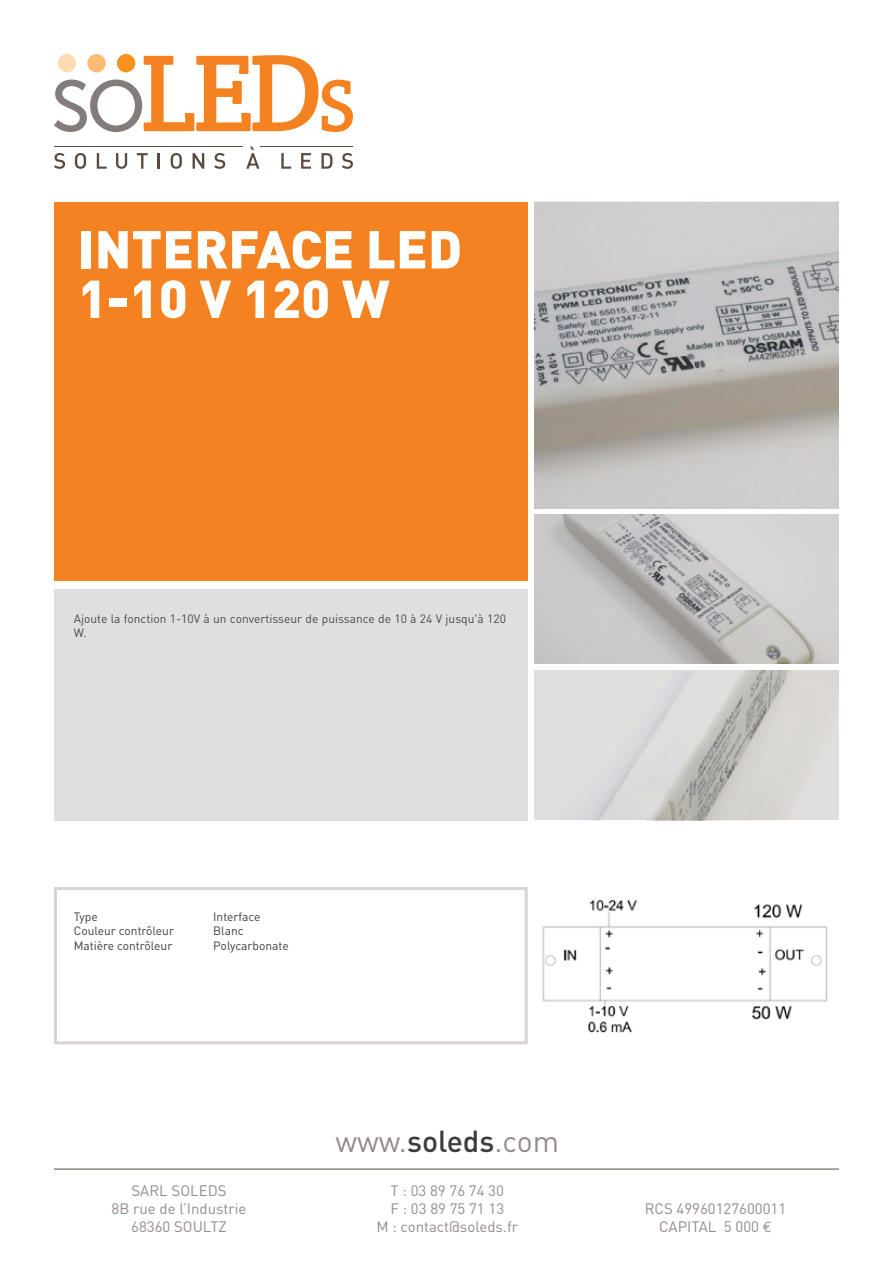
<style>
.page{position:relative;width:893px;height:1263px;background:#fff}
.page>*{position:absolute;margin:0;border:0;box-sizing:border-box;transform-origin:0 0}
.t1{font:900 52.5px/49.5px "DIN";color:#fff}
.t2{font:30px "DIN";color:#958b88}
.t3{font:15px/18px "DIN";color:#958b88;text-align:center}
.t4{font:12px/14.4px "DIN";color:#4e4949}
.t5{font:12px "DIN";color:#3e3e3f}
.s1{font-weight:500;color:#3f3b3a}
.s2{font-family:"Euro Mono"}
</style>
<div class="page">
<svg style="left:54px;top:55px;width:299px;height:77px"></svg>
<div style="left:117px;top:54px;width:18px;height:18px;background:#f7931d;border-radius:50%"></div>
<div style="left:87px;top:54px;width:19px;height:18px;background:#fcbb74;border-radius:50%"></div>
<div style="left:58px;top:54px;width:18px;height:18px;background:#fedab3;border-radius:50%"></div>
<svg style="left:54px;top:153px;width:11px;height:16px"></svg>
<svg style="left:75px;top:153px;width:11px;height:16px"></svg>
<svg style="left:97px;top:153px;width:10px;height:16px"></svg>
<svg style="left:116px;top:153px;width:11px;height:16px"></svg>
<svg style="left:137px;top:153px;width:11px;height:16px"></svg>
<svg style="left:158px;top:153px;width:2px;height:16px"></svg>
<svg style="left:171px;top:153px;width:11px;height:16px"></svg>
<svg style="left:193px;top:153px;width:11px;height:16px"></svg>
<svg style="left:214px;top:153px;width:11px;height:16px"></svg>
<svg style="left:246px;top:147px;width:13px;height:22px"></svg>
<svg style="left:281px;top:153px;width:10px;height:16px"></svg>
<svg style="left:301px;top:153px;width:10px;height:16px"></svg>
<svg style="left:321px;top:153px;width:12px;height:16px"></svg>
<svg style="left:342px;top:153px;width:11px;height:16px"></svg>
<hr style="left:260px;top:146px;width:93px;height:1px;background:#594a41">
<hr style="left:54px;top:146px;width:189px;height:1px;background:#594a41">
<div style="left:54px;top:202px;width:474px;height:378px;background:#f58220"></div>
<img style="left:534px;top:202px;width:305px;height:306px">
<div style="left:54px;top:887px;width:474px;height:157px;border:3px solid #d9d4d2"></div>
<div style="left:54px;top:589px;width:474px;height:231px;background:#e1dede"></div>
<hr style="left:54px;top:1169px;width:785px;height:1px;background:#594a41">
<img style="left:534px;top:514px;width:305px;height:150px">
<img style="left:534px;top:670px;width:305px;height:150px">
<img style="left:542px;top:899px;width:286px;height:134px">
<h1 class="t1" style="left:78px;top:222px;width:386px">INTERFACE LED<br>1-10 V 120 W</h1>
<p class="t4" style="left:74px;top:611px;width:434px">Ajoute la fonction 1-10V à un convertisseur de puissance de 10 à 24 V jusqu'à 120<br>W.</p>
<p class="t5" style="left:74px;top:909px;width:26px">Type</p>
<p class="t5" style="left:213px;top:909px;width:49px">Interface</p>
<p class="t5" style="left:74px;top:923px;width:102px">Couleur contrôleur</p>
<p class="t5" style="left:213px;top:923px;width:32px">Blanc</p>
<p class="t5" style="left:74px;top:938px;width:100px">Matière contrôleur</p>
<p class="t5" style="left:213px;top:938px;width:77px">Polycarbonate</p>
<h2 class="t2" style="left:335px;top:1123px;width:225px">www.<span class="s1">soleds</span>.com</h2>
<p class="t3" style="left:112px;top:1182px;width:136px">SARL SOLEDS<br>8B rue de l’Industrie<br>68360 SOULTZ</p>
<p class="t3" style="left:376px;top:1182px;width:143px">T : 03 89 76 74 30<br>F : 03 89 75 71 13<br>M : contact@soleds.fr</p>
<p class="t3" style="left:645px;top:1200px;width:143px">RCS 49960127600011<br>CAPITAL 5 000 <span class="s2">€</span></p>
</div>
